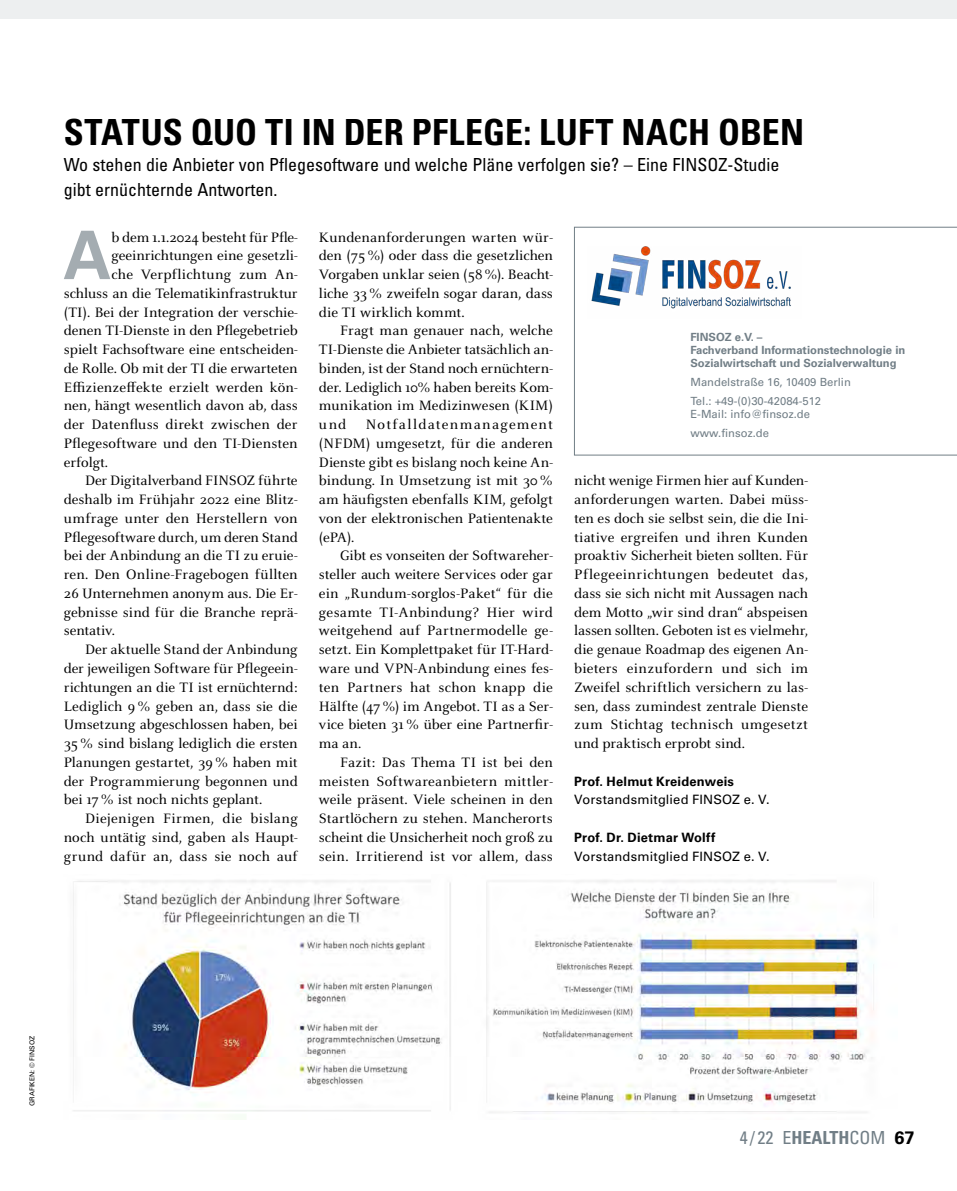
<style>
.page{position:relative;width:957px;height:1191px;background:#fff}
.page>*{position:absolute;margin:0;border:0;box-sizing:border-box;transform-origin:0 0}
.t1{font:700 66.9px "Univers LT Std";color:#a4acb1}
.t2{font:700 condensed 36px "Univers LT Std";letter-spacing:.005em;color:#000}
.t3{font:condensed 18px/25.5px "Univers LT Std";color:#000}
.t4{font:condensed 18px "Univers LT Std";color:#717e86}
.t5{font:15px/18.8px "Celeste OT";color:#000;text-align:justify}
.t6{font:15px "Celeste OT";letter-spacing:.025em;color:#000}
.t7{font:15px "Celeste OT";letter-spacing:.02em;color:#000}
.t8{font:12.9px "Univers LT Std";letter-spacing:.01em;color:#000}
.t9{font:700 12.9px "Univers LT Std";letter-spacing:.015em;color:#000}
.t10{font:11.25px/19.2px "Univers LT Std";color:#717e86}
.t11{font:700 11.25px/12.8px "Univers LT Std";color:#717e86}
.t12{font:6.75px "Univers LT Std";color:#000}
.s1{font-weight:700}
.s2{font-weight:700;font-stretch:normal;color:#000}
</style>
<div class="page">
<div style="left:0;top:0;width:957px;height:19px;background:#edeff0"></div>
<svg style="left:574px;top:227px;width:383px;height:228px"></svg>
<img style="left:587px;top:246px;width:215px;height:73px">
<img style="left:73px;top:880px;width:801px;height:233px">
<h2 class="t2" style="left:64px;top:110px;width:741px">STATUS QUO TI IN DER PFLEGE: LUFT NACH OBEN</h2>
<p class="t3" style="left:64px;top:151px;width:717px">Wo stehen die Anbieter von Pflegesoftware und welche Pläne verfolgen sie? – Eine FINSOZ-Studie gibt ernüchternde Antworten.</p>
<h1 class="t1" style="left:63px;top:216px;width:50px">A</h1>
<p class="t5" style="left:111px;top:227px;width:188px">b dem 1.1.2024 besteht für Pfle-</p>
<p class="t5" style="left:111px;top:246px;width:188px">geeinrichtungen eine gesetzli-</p>
<p class="t7" style="left:111px;top:266px;width:188px">che Verpflichtung zum An-</p>
<p class="t5" style="left:64px;top:284px;width:235px">schluss an die Telematikinfrastruktur</p>
<p class="t5" style="left:64px;top:302px;width:235px">(TI). Bei der Integration der verschie-</p>
<p class="t5" style="left:64px;top:321px;width:235px">denen TI-Dienste in den Pflegebetrieb</p>
<p class="t5" style="left:64px;top:340px;width:236px">spielt Fachsoftware eine entscheiden-</p>
<p class="t5" style="left:64px;top:359px;width:235px">de Rolle. Ob mit der TI die erwarteten</p>
<p class="t5" style="left:64px;top:377px;width:235px">Effizienzeffekte erzielt werden kön-</p>
<p class="t5" style="left:64px;top:396px;width:236px">nen, hängt wesentlich davon ab, dass</p>
<p class="t5" style="left:64px;top:415px;width:235px">der Datenfluss direkt zwischen der</p>
<p class="t5" style="left:64px;top:434px;width:235px">Pflegesoftware und den TI-Diensten</p>
<p class="t5" style="left:64px;top:452px;width:46px">erfolgt.</p>
<p class="t5" style="left:85px;top:471px;width:214px">Der Digitalverband FINSOZ führte</p>
<p class="t5" style="left:64px;top:490px;width:235px">deshalb im Frühjahr 2022 eine Blitz-</p>
<p class="t5" style="left:64px;top:509px;width:235px">umfrage unter den Herstellern von</p>
<p class="t5" style="left:64px;top:527px;width:235px">Pflegesoftware durch, um deren Stand</p>
<p class="t5" style="left:64px;top:546px;width:235px">bei der Anbindung an die TI zu eruie-</p>
<p class="t5" style="left:64px;top:565px;width:235px">ren. Den Online-Fragebogen füllten</p>
<p class="t5" style="left:64px;top:584px;width:235px">26 Unternehmen anonym aus. Die Er-</p>
<p class="t5" style="left:64px;top:602px;width:235px">gebnisse sind für die Branche reprä-</p>
<p class="t5" style="left:64px;top:621px;width:53px">sentativ.</p>
<p class="t5" style="left:85px;top:640px;width:214px">Der aktuelle Stand der Anbindung</p>
<p class="t5" style="left:64px;top:659px;width:235px">der jeweiligen Software für Pflegeein-</p>
<p class="t5" style="left:64px;top:677px;width:235px">richtungen an die TI ist ernüchternd:</p>
<p class="t5" style="left:64px;top:696px;width:235px">Lediglich 9% geben an, dass sie die</p>
<p class="t5" style="left:64px;top:715px;width:235px">Umsetzung abgeschlossen haben, bei</p>
<p class="t5" style="left:64px;top:734px;width:235px">35% sind bislang lediglich die ersten</p>
<p class="t5" style="left:64px;top:752px;width:235px">Planungen gestartet, 39% haben mit</p>
<p class="t5" style="left:64px;top:771px;width:235px">der Programmierung begonnen und</p>
<p class="t5" style="left:64px;top:790px;width:200px">bei 17% ist noch nichts geplant.</p>
<p class="t5" style="left:85px;top:809px;width:214px">Diejenigen Firmen, die bislang</p>
<p class="t5" style="left:64px;top:827px;width:235px">noch untätig sind, gaben als Haupt-</p>
<p class="t6" style="left:64px;top:847px;width:235px">grund dafür an, dass sie noch auf</p>
<p class="t5" style="left:319px;top:227px;width:235px">Kundenanforderungen warten wür&shy;den (75%) oder dass die gesetzlichen Vorgaben unklar seien (58%). Beacht&shy;liche 33% zweifeln sogar daran, dass die TI wirklich kommt.</p>
<p class="t5" style="left:319px;top:321px;width:235px;text-indent:21px">Fragt man genauer nach, welche TI-Dienste die Anbieter tatsächlich an&shy;binden, ist der Stand noch ernüchtern&shy;der. Lediglich 10% haben bereits Kom&shy;munikation im Medizinwesen (KIM) und</p>
<p class="t5" style="left:319px;top:415px;width:235px;text-indent:47px">Notfalldatenmanagement (NFDM) umgesetzt, für die anderen Dienste gibt es bislang noch keine An&shy;bindung. In Umsetzung ist mit 30% am häufigsten ebenfalls KIM, gefolgt von der elektronischen Patientenakte (ePA).</p>
<p class="t5" style="left:319px;top:546px;width:235px;text-indent:21px">Gibt es vonseiten der Softwareher&shy;steller auch weitere Services oder gar ein „Rundum-sorglos-Paket“ für die gesamte TI-Anbindung? Hier wird weitgehend auf Partnermodelle ge&shy;setzt. Ein Komplettpaket für IT-Hard&shy;ware und VPN-Anbindung eines fes&shy;ten Partners hat schon knapp die Hälfte (47%) im Angebot. TI as a Ser&shy;vice bieten 31% über eine Partnerfir&shy;ma an.</p>
<p class="t5" style="left:319px;top:752px;width:235px;text-indent:21px">Fazit: Das Thema TI ist bei den meisten Softwareanbietern mittler&shy;weile präsent. Viele scheinen in den Startlöchern zu stehen. Mancherorts scheint die Unsicherheit noch groß zu sein. Irritierend ist vor allem, dass</p>
<p class="t11" style="left:690px;top:331px;width:216px">FINSOZ e.V. –<br>Fachverband Informationstechnologie in<br>Sozialwirtschaft und Sozialverwaltung</p>
<p class="t10" style="left:690px;top:372px;width:162px">Mandelstraße 16, 10409 Berlin<br>Tel.: +49-(0)30-42084-512</p>
<p class="t10" style="left:690px;top:404px;width:121px">E-Mail: info@finsoz.de www.finsoz.de</p>
<p class="t5" style="left:574px;top:471px;width:235px">nicht wenige Firmen hier auf Kunden&shy;anforderungen warten. Dabei müss&shy;ten es doch sie selbst sein, die die Ini&shy;tiative ergreifen und ihren Kunden proaktiv Sicherheit bieten sollten. Für Pflegeeinrichtungen bedeutet das, dass sie sich nicht mit Aussagen nach dem Motto „wir sind dran“ abspeisen lassen sollten. Geboten ist es vielmehr, die genaue Roadmap des eigenen An&shy;bieters einzufordern und sich im Zweifel schriftlich versichern zu las&shy;sen, dass zumindest zentrale Dienste zum Stichtag technisch umgesetzt und praktisch erprobt sind.</p>
<p class="t9" style="left:574px;top:773px;width:161px">Prof. Helmut Kreidenweis</p>
<p class="t8" style="left:574px;top:792px;width:197px">Vorstandsmitglied FINSOZ e. V.</p>
<p class="t9" style="left:574px;top:829px;width:143px">Prof. Dr. Dietmar Wolff</p>
<p class="t8" style="left:574px;top:848px;width:197px">Vorstandsmitglied FINSOZ e. V.</p>
<p class="t12" style="left:28px;top:1105px;width:71px;rotate:-90deg">GRAFIKEN: © FINSOZ</p>
<p class="t4" style="left:740px;top:1126px;width:176px">4 / 22 E<span class="s1">HEALTH</span>COM <span class="s2">67</span></p>
</div>
